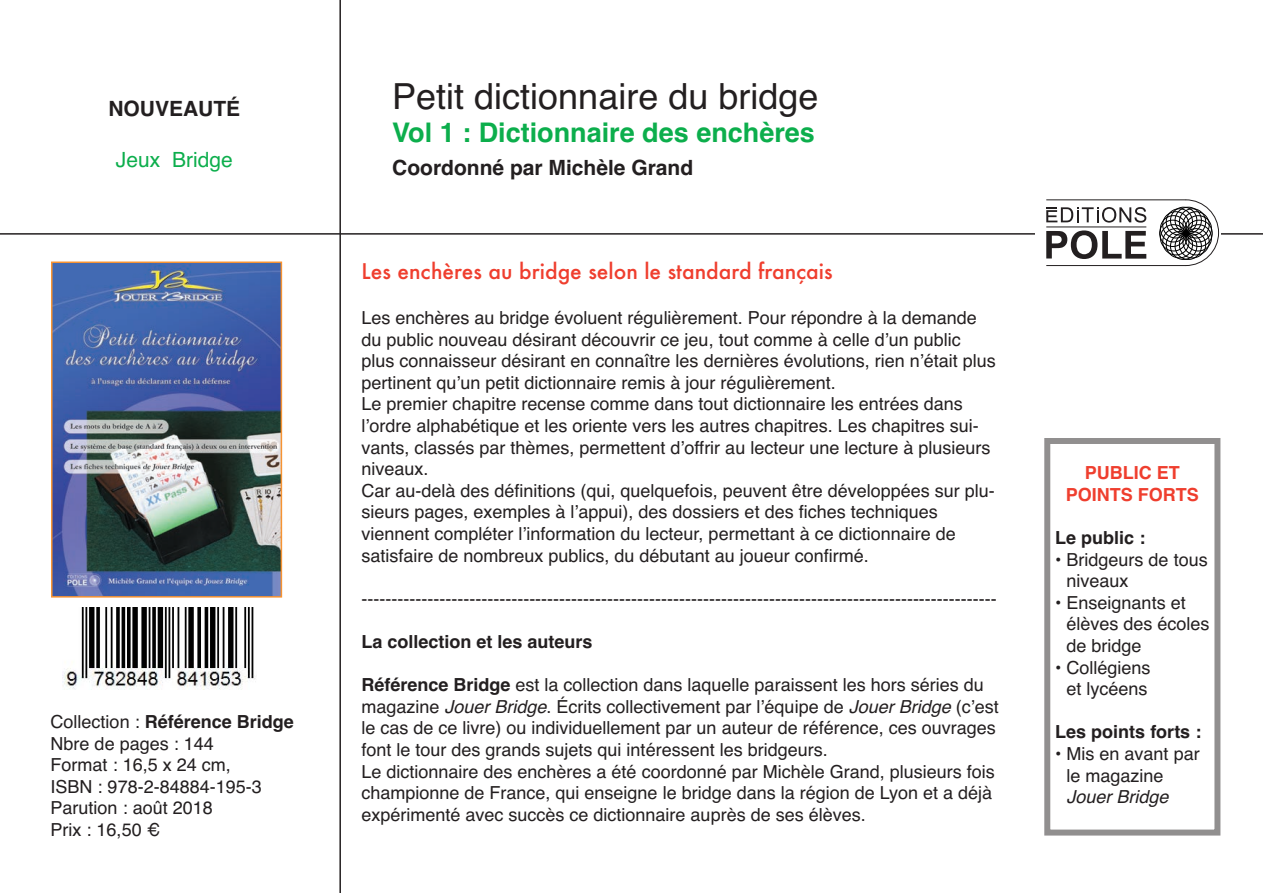
<style>
.page{position:relative;width:1263px;height:893px;background:#fff}
.page>*{position:absolute;margin:0;border:0;box-sizing:border-box;transform-origin:0 0}
.t1{font:36px "Helvetica";color:#231f20}
.t2{font:700 27px "Helvetica";color:#0cae4c}
.t3{font:500 21px "Futura";color:#ef3e2e}
.t4{font:700 21px "Helvetica";color:#231f20}
.t5{font:21px "Helvetica";color:#0cae4c}
.t6{font:18px/21.6px "Helvetica";color:#231f20}
.t7{font:700 18px "Helvetica";color:#231f20}
.t8{font:700 18px/21.6px "Helvetica";color:#ef3e2e;text-align:center}
.t9{font:italic 18px "Helvetica";color:#231f20}
.s1{font-weight:700}
.s2{font-style:italic}
</style>
<div class="page">
<hr style="left:339px;top:0;width:2px;height:893px;background:#231f20">
<hr style="left:0;top:233px;width:1263px;height:2px;background:#231f20">
<img style="left:54px;top:264px;width:225px;height:331px">
<div style="left:51px;top:261px;width:231px;height:337px;border:2px solid #f79332"></div>
<div style="left:1035px;top:184px;width:185px;height:104px;background:#fff"></div>
<hr style="left:1046px;top:199px;width:140px;height:1px;background:#231f20">
<hr style="left:1046px;top:265px;width:140px;height:1px;background:#231f20">
<hr style="left:1046px;top:226px;width:100px;height:1px;background:#231f20">
<svg style="left:1046px;top:230px;width:100px;height:29px"></svg>
<svg style="left:1157px;top:199px;width:62px;height:67px"></svg>
<svg style="left:1046px;top:207px;width:100px;height:16px"></svg>
<img style="left:62px;top:608px;width:194px;height:82px">
<p class="t4" style="left:108px;top:97px;width:133px">NOUVEAUTÉ</p>
<p class="t5" style="left:116px;top:147px;width:118px">Jeux Bridge</p>
<p class="t6" style="left:51px;top:711px;width:245px">Collection : <span class="s1">Référence Bridge<br></span>Nbre de pages : 144<br>Format : 16,5 x 24 cm,<br>ISBN : 978-2-84884-195-3<br>Parution : août 2018<br>Prix : 16,50 €</p>
<h1 class="t1" style="left:392px;top:75px;width:428px">Petit dictionnaire du bridge</h1>
<h2 class="t2" style="left:392px;top:116px;width:424px">Vol 1 : Dictionnaire des enchères</h2>
<p class="t4" style="left:392px;top:155px;width:303px">Coordonné par Michèle Grand</p>
<p class="t3" style="left:361px;top:259px;width:473px">Les enchères au bridge selon le standard français</p>
<p class="t6" style="left:361px;top:307px;width:636px">Les enchères au bridge évoluent régulièrement. Pour répondre à la demande du public nouveau désirant découvrir ce jeu, tout comme à celle d’un public plus connaisseur désirant en connaître les dernières évolutions, rien n’était plus pertinent qu’un petit dictionnaire remis à jour régulièrement.<br>Le premier chapitre recense comme dans tout dictionnaire les entrées dans l’ordre alphabétique et les oriente vers les autres chapitres. Les chapitres sui&shy;vants, classés par thèmes, permettent d’offrir au lecteur une lecture à plusieurs niveaux.<br>Car au-delà des définitions (qui, quelquefois, peuvent être développées sur plu&shy;sieurs pages, exemples à l’appui), des dossiers et des fiches techniques viennent compléter l’information du lecteur, permettant à ce dictionnaire de satisfaire de nombreux publics, du débutant au joueur confirmé.</p>
<p class="t6" style="left:361px;top:588px;width:637px">----------------------------------------------------------------------------------------------------------</p>
<p class="t7" style="left:361px;top:631px;width:233px">La collection et les auteurs</p>
<p class="t6" style="left:361px;top:674px;width:639px"><span class="s1">Référence Bridge</span> est la collection dans laquelle paraissent les hors séries du magazine <span class="s2">Jouer Bridge</span>. Écrits collectivement par l’équipe de <span class="s2">Jouer Bridge</span> (c’est le cas de ce livre) ou individuellement par un auteur de référence, ces ouvrages font le tour des grands sujets qui intéressent les bridgeurs.<br>Le dictionnaire des enchères a été coordonné par Michèle Grand, plusieurs fois championne de France, qui enseigne le bridge dans la région de Lyon et a déjà expérimenté avec succès ce dictionnaire auprès de ses élèves.</p>
<p class="t8" style="left:1066px;top:462px;width:135px">PUBLIC ET<br>POINTS FORTS</p>
<p class="t7" style="left:1055px;top:527px;width:92px">Le public :</p>
<p class="t6" style="left:1066px;top:548px;width:143px;text-indent:-11px">• Bridgeurs de tous niveaux</p>
<p class="t6" style="left:1066px;top:592px;width:145px;text-indent:-11px">• Enseignants et élèves des écoles de bridge</p>
<p class="t6" style="left:1055px;top:656px;width:97px;text-align:center">• Collégiens et lycéens</p>
<p class="t7" style="left:1055px;top:722px;width:148px">Les points forts :</p>
<p class="t6" style="left:1066px;top:743px;width:135px;text-indent:-11px">• Mis en avant par le magazine</p>
<p class="t9" style="left:1066px;top:786px;width:104px">Jouer Bridge</p>
</div>
